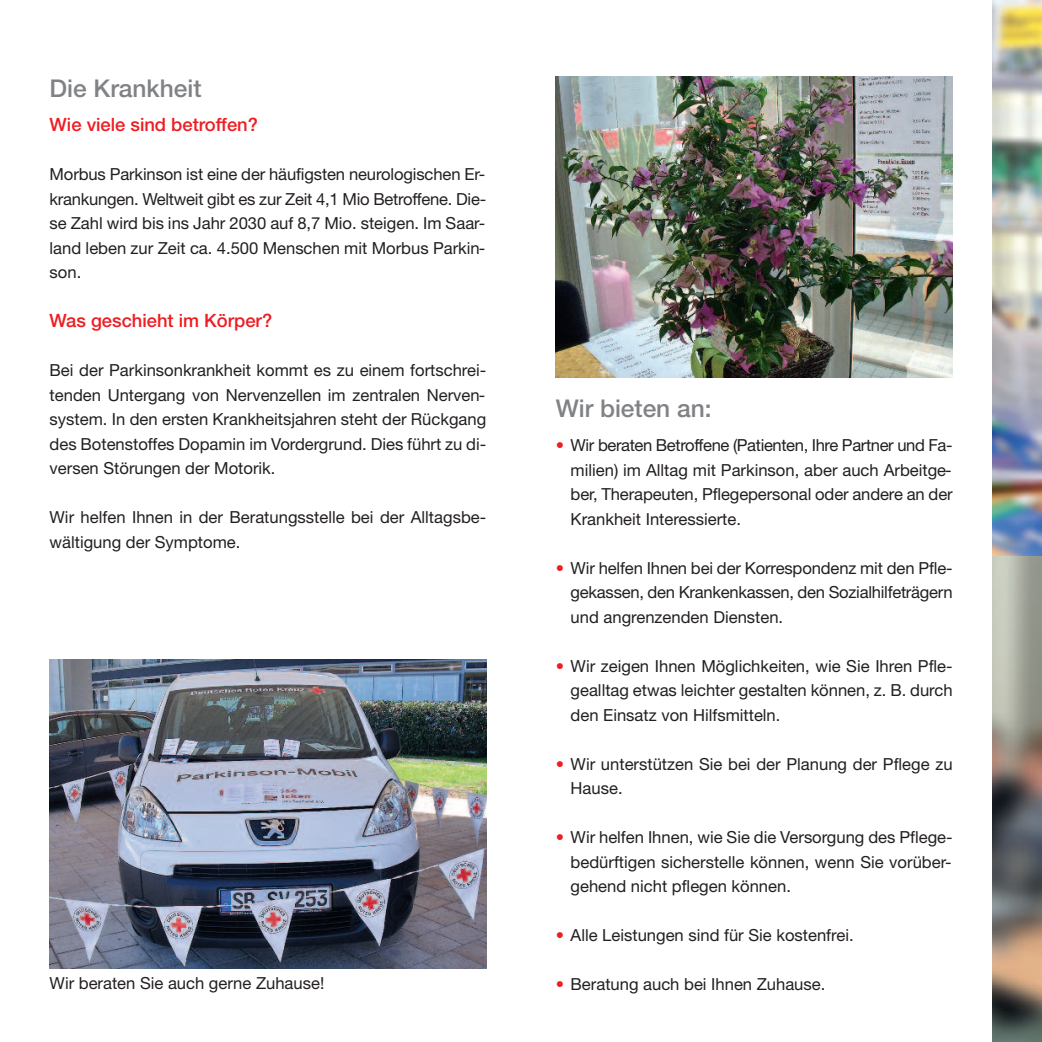
<style>
.page{position:relative;width:1042px;height:1042px;background:#fff}
.page>*{position:absolute;margin:0;border:0;box-sizing:border-box;transform-origin:0 0}
.t1{font:500 24.5px "Helvetica Neue LT";color:#808285}
.t2{font:500 18.38px "Helvetica Neue LT";color:#ee1d23}
.t3{font:16.62px/24.5px "Helvetica Neue LT";color:#231f20;text-align:justify}
.s1{color:#ee1d23}
</style>
<div class="page">
<img style="left:992px;top:556px;width:50px;height:486px">
<img style="left:992px;top:0;width:50px;height:556px">
<img style="left:50px;top:660px;width:436px;height:308px">
<img style="left:556px;top:76px;width:396px;height:301px">
<h1 class="t1" style="left:50px;top:79px;width:153px">Die Krankheit</h1>
<p class="t2" style="left:50px;top:118px;width:210px">Wie viele sind betroffen?</p>
<p class="t3" style="left:50px;top:164px;width:438px">Morbus Parkinson ist eine der häufigsten neurologischen Er&shy;krankungen. Weltweit gibt es zur Zeit 4,1 Mio Betroffene. Die&shy;se Zahl wird bis ins Jahr 2030 auf 8,7 Mio. steigen. Im Saar&shy;land leben zur Zeit ca. 4.500 Menschen mit Morbus Parkin&shy;son.</p>
<p class="t2" style="left:50px;top:314px;width:224px">Was geschieht im Körper?</p>
<p class="t3" style="left:50px;top:360px;width:438px">Bei der Parkinsonkrankheit kommt es zu einem fortschrei&shy;tenden Untergang von Nervenzellen im zentralen Nerven&shy;system. In den ersten Krankheitsjahren steht der Rückgang des Botenstoffes Dopamin im Vordergrund. Dies führt zu di&shy;versen Störungen der Motorik.</p>
<p class="t3" style="left:50px;top:507px;width:438px">Wir helfen Ihnen in der Beratungsstelle bei der Alltagsbe&shy;wältigung der Symptome.</p>
<h1 class="t1" style="left:556px;top:399px;width:157px">Wir bieten an:</h1>
<p class="t3" style="left:570px;top:434px;width:383px;text-indent:-15px"><span class="s1">•</span> Wir beraten Betroffene (Patienten, Ihre Partner und Fa&shy;milien) im Alltag mit Parkinson, aber auch Arbeitge&shy;ber, Therapeuten, Pflegepersonal oder andere an der Krankheit Interessierte.</p>
<p class="t3" style="left:570px;top:557px;width:383px;text-indent:-15px"><span class="s1">•</span> Wir helfen Ihnen bei der Korrespondenz mit den Pfle&shy;gekassen, den Krankenkassen, den Sozialhilfeträgern und angrenzenden Diensten.</p>
<p class="t3" style="left:570px;top:655px;width:383px;text-indent:-15px"><span class="s1">•</span> Wir zeigen Ihnen Möglichkeiten, wie Sie Ihren Pfle&shy;gealltag etwas leichter gestalten können, z. B. durch den Einsatz von Hilfsmitteln.</p>
<p class="t3" style="left:570px;top:753px;width:383px;text-indent:-15px"><span class="s1">•</span> Wir unterstützen Sie bei der Planung der Pflege zu<br>Hause.</p>
<p class="t3" style="left:570px;top:826px;width:383px;text-indent:-15px"><span class="s1">•</span> Wir helfen Ihnen, wie Sie die Versorgung des Pflege&shy;bedürftigen sicherstelle können, wenn Sie vorüber&shy;gehend nicht pflegen können.</p>
<p class="t3" style="left:556px;top:924px;width:299px"><span class="s1">•</span> Alle Leistungen sind für Sie kostenfrei.</p>
<p class="t3" style="left:50px;top:972px;width:276px">Wir beraten Sie auch gerne Zuhause!</p>
<p class="t3" style="left:556px;top:973px;width:271px"><span class="s1">•</span> Beratung auch bei Ihnen Zuhause.</p>
</div>
